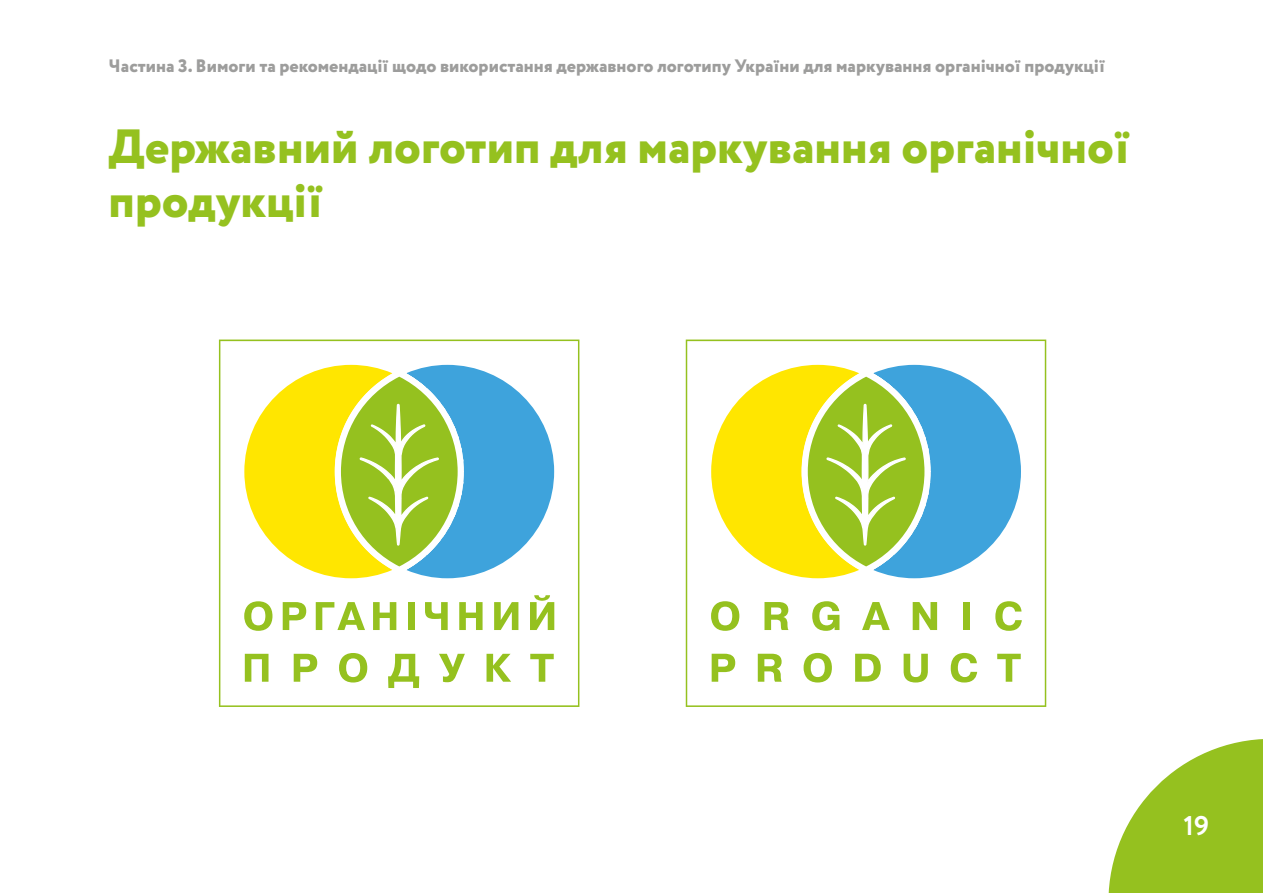
<style>
.page{position:relative;width:1263px;height:893px;background:#fff}
.page>*{position:absolute;margin:0;border:0;box-sizing:border-box;transform-origin:0 0}
.t1{font:800 48px/54px "Circe";color:#95c11f}
.t2{font:700 27px "Circe";color:#fff}
.t3{font:800 18px "Circe";color:#9d9d9c}
</style>
<div class="page">
<svg style="left:1108px;top:739px;width:155px;height:154px"></svg>
<svg style="left:219px;top:340px;width:360px;height:367px"></svg>
<svg style="left:686px;top:340px;width:360px;height:367px"></svg>
<svg style="left:711px;top:601px;width:28px;height:30px"></svg>
<svg style="left:764px;top:602px;width:24px;height:28px"></svg>
<svg style="left:812px;top:601px;width:27px;height:30px"></svg>
<svg style="left:862px;top:602px;width:28px;height:28px"></svg>
<svg style="left:913px;top:602px;width:24px;height:28px"></svg>
<div style="left:964px;top:602px;width:6px;height:28px;background:#95c11f"></div>
<svg style="left:995px;top:601px;width:27px;height:30px"></svg>
<svg style="left:712px;top:654px;width:23px;height:28px"></svg>
<svg style="left:758px;top:654px;width:24px;height:28px"></svg>
<svg style="left:803px;top:653px;width:29px;height:29px"></svg>
<svg style="left:855px;top:654px;width:26px;height:28px"></svg>
<svg style="left:903px;top:654px;width:25px;height:28px"></svg>
<svg style="left:951px;top:653px;width:26px;height:29px"></svg>
<svg style="left:997px;top:654px;width:24px;height:28px"></svg>
<p class="t3" style="left:109px;top:54px;width:998px">Частина 3. Вимоги та рекомендації щодо використання державного логотипу України для маркування органічної продукції</p>
<h1 class="t1" style="left:109px;top:122px;width:1023px">Державний логотип для маркування органічної продукції</h1>
<h2 class="t2" style="left:1183px;top:807px;width:27px">19</h2>
</div>
